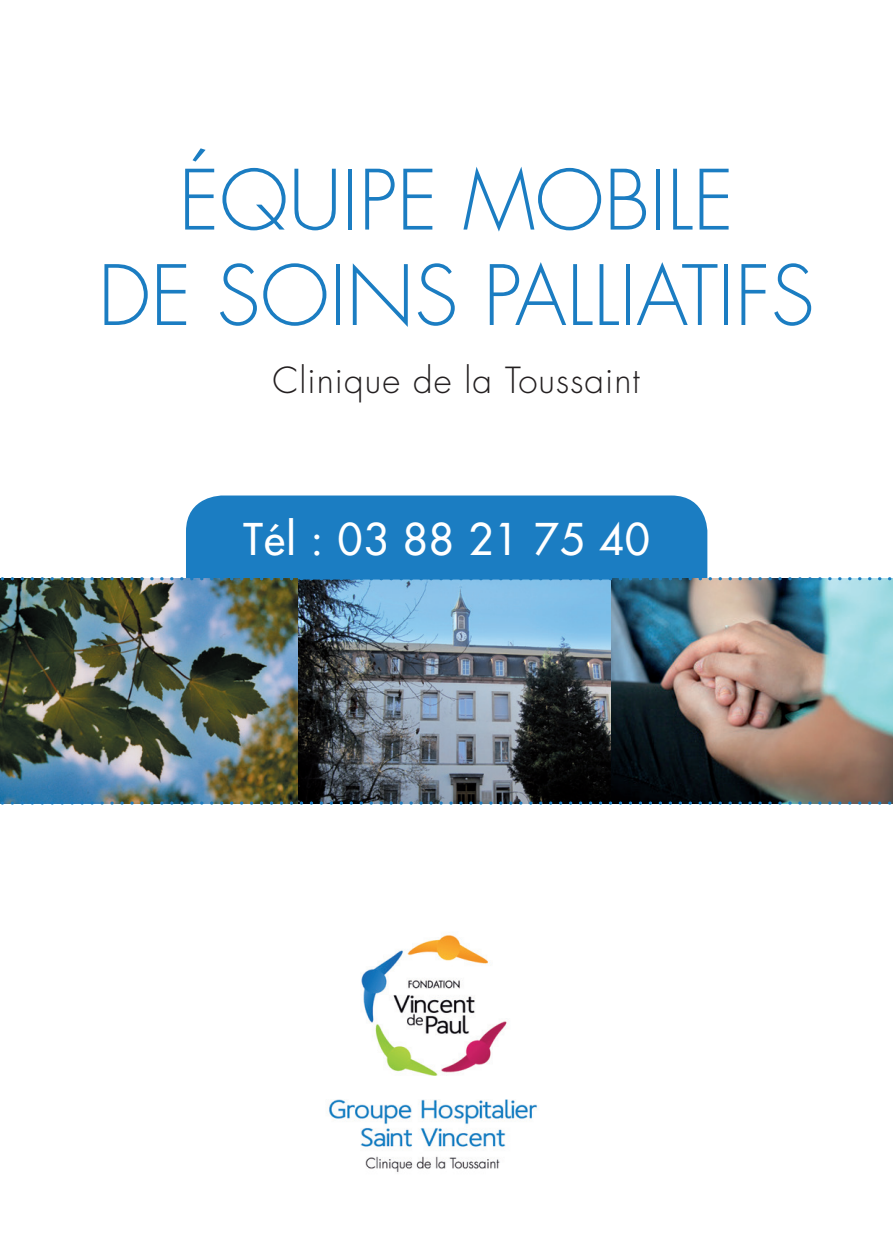
<style>
.page{position:relative;width:893px;height:1259px;background:#fff}
.page>*{position:absolute;margin:0;border:0;box-sizing:border-box;transform-origin:0 0}
.t1{font:300 80.7px/95.4px "Futura";color:#1b7dc2;text-align:center}
.t2{font:42.6px "Futura";letter-spacing:.03em;color:#fff}
.t3{font:300 35.1px "Futura";color:#231f20}
</style>
<div class="page">
<img style="left:0;top:580px;width:611px;height:221px">
<img style="left:328px;top:935px;width:209px;height:238px">
<img style="left:611px;top:580px;width:282px;height:221px">
<svg style="left:0;top:495px;width:893px;height:85px"></svg>
<img style="left:0;top:801px;width:893px;height:3px">
<p class="t1" style="left:98px;top:153px;width:718px">ÉQUIPE MOBILE<br>DE SOINS PALLIATIFS</p>
<p class="t3" style="left:273px;top:357px;width:369px">CLINIQUE DE LA TOUSSAINT</p>
<p class="t2" style="left:244px;top:511px;width:408px">Tél : 03 88 21 75 40</p>
</div>
